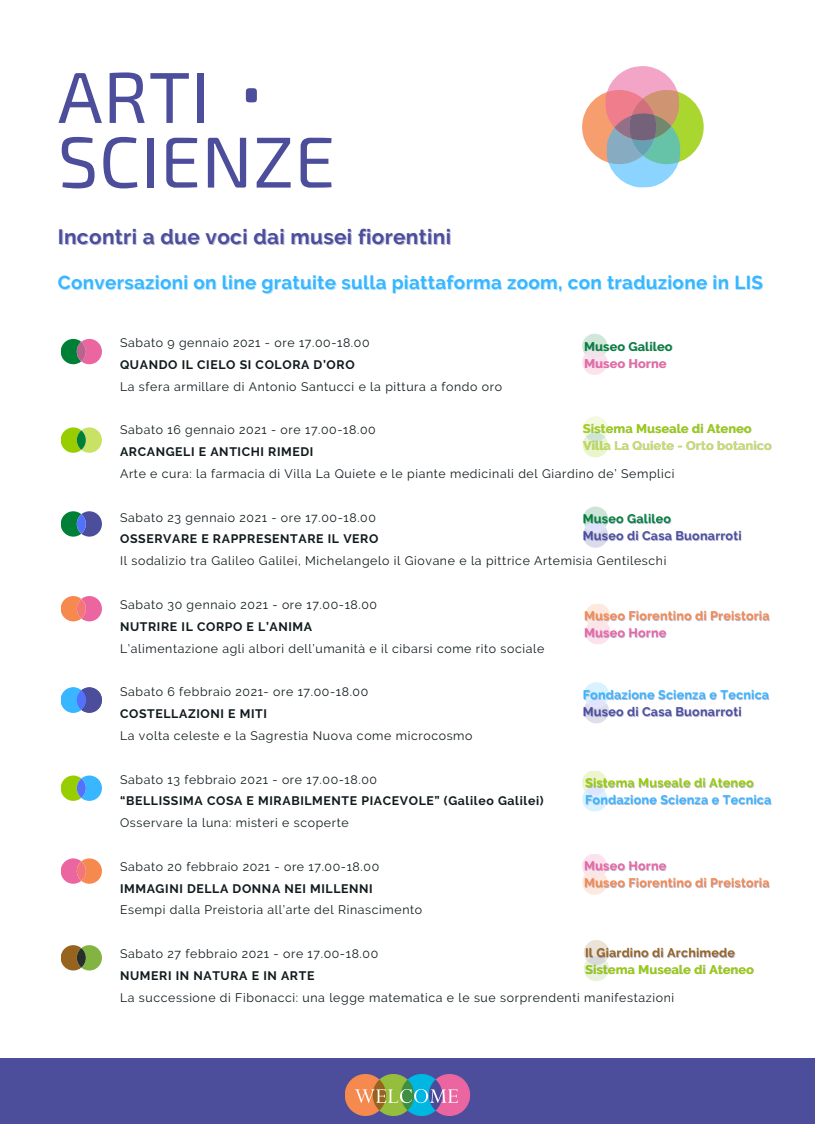
<style>
.page{position:relative;width:815px;height:1124px;background:#fff}
.page>*{position:absolute;margin:0;border:0;box-sizing:border-box;transform-origin:0 0}
.t1{font:120px "Exo 2";color:#4c4e9c}
.t2{font:72.12px "Exo 2";letter-spacing:.01em;color:#4c4e9c}
.t3{font:700 20.62px "Raleway";letter-spacing:.02em;color:#4c4e9c}
.t4{font:700 18.75px "Raleway";letter-spacing:.02em;color:#38b6ff}
.t5{font:700 12.5px "Raleway";letter-spacing:.02em;color:#98ce00}
.t6{font:700 12.5px "Raleway";letter-spacing:.02em;color:#f6894e}
.t7{font:700 12.5px "Raleway";letter-spacing:.02em;color:#38b6ff}
.t8{font:700 12.5px "Raleway";letter-spacing:.02em;color:#4c4e9c}
.t9{font:700 12.5px "Raleway";letter-spacing:.02em;color:#eb66a1}
.t10{font:700 12.5px "Raleway";letter-spacing:.02em;color:#c9e265}
.t11{font:700 12.5px "Raleway";letter-spacing:.02em;color:#008037}
.t12{font:700 12.5px "Raleway";letter-spacing:.02em;color:#976420}
.t13{font:12.38px "Raleway";letter-spacing:.05em;color:#111b1e}
.t14{font:700 12.38px "Raleway";letter-spacing:.05em;color:#111b1e}
</style>
<div class="page">
<div style="left:0;top:1057px;width:815px;height:66px;background:#4c4e9c"></div>
<svg style="left:582px;top:66px;width:121px;height:122px"></svg>
<svg style="left:614px;top:113px;width:57px;height:27px"></svg>
<svg style="left:61px;top:339px;width:41px;height:25px"></svg>
<div style="left:77px;top:342px;width:9px;height:19px;background:#bb628f;border-radius:50%"></div>
<svg style="left:61px;top:427px;width:41px;height:25px"></svg>
<svg style="left:77px;top:430px;width:9px;height:19px"></svg>
<svg style="left:61px;top:511px;width:41px;height:25px"></svg>
<svg style="left:77px;top:514px;width:9px;height:19px"></svg>
<svg style="left:61px;top:596px;width:41px;height:25px"></svg>
<svg style="left:77px;top:599px;width:9px;height:19px"></svg>
<svg style="left:61px;top:858px;width:41px;height:25px"></svg>
<div style="left:77px;top:861px;width:9px;height:19px;background:#f47777;border-radius:50%"></div>
<svg style="left:61px;top:945px;width:41px;height:25px"></svg>
<svg style="left:77px;top:947px;width:9px;height:20px"></svg>
<svg style="left:61px;top:775px;width:41px;height:25px"></svg>
<svg style="left:77px;top:778px;width:9px;height:19px"></svg>
<svg style="left:61px;top:687px;width:41px;height:25px"></svg>
<div style="left:77px;top:690px;width:9px;height:19px;background:#5271ff;border-radius:50%"></div>
<svg style="left:582px;top:333px;width:25px;height:42px"></svg>
<div style="left:585px;top:350px;width:19px;height:9px;background:#f2e2ea;border-radius:50%"></div>
<svg style="left:583px;top:416px;width:25px;height:41px"></svg>
<svg style="left:586px;top:432px;width:19px;height:9px"></svg>
<svg style="left:583px;top:506px;width:25px;height:41px"></svg>
<svg style="left:586px;top:522px;width:19px;height:9px"></svg>
<svg style="left:585px;top:604px;width:25px;height:40px"></svg>
<div style="left:588px;top:619px;width:19px;height:9px;background:#fce5e5;border-radius:50%"></div>
<svg style="left:582px;top:854px;width:25px;height:40px"></svg>
<div style="left:585px;top:869px;width:19px;height:9px;background:#fce5e5;border-radius:50%"></div>
<svg style="left:584px;top:682px;width:25px;height:41px"></svg>
<div style="left:586px;top:698px;width:20px;height:9px;background:#dfe4ff;border-radius:50%"></div>
<svg style="left:582px;top:771px;width:25px;height:40px"></svg>
<svg style="left:585px;top:786px;width:19px;height:9px"></svg>
<svg style="left:584px;top:940px;width:25px;height:40px"></svg>
<svg style="left:586px;top:955px;width:20px;height:9px"></svg>
<img style="left:345px;top:1074px;width:125px;height:40px">
<p class="t2" style="left:58px;top:51px;width:154px">ARTI</p>
<p class="t2" style="left:58px;top:115px;width:279px">SCIENZE</p>
<p class="t1" style="left:238px;top:-18px;width:29px">.</p>
<p class="t3" style="left:58px;top:225px;width:395px">Incontri a due voci dai musei fiorentini</p>
<p class="t4" style="left:58px;top:271px;width:706px">Conversazioni on line gratuite sulla piattaforma zoom, con traduzione in LIS</p>
<p class="t13" style="left:120px;top:335px;width:251px">Sabato 9 gennaio 2021 - ore 17.00-18.00</p>
<p class="t14" style="left:120px;top:357px;width:236px">QUANDO IL CIELO SI COLORA D’ORO</p>
<p class="t13" style="left:120px;top:379px;width:383px">La sfera armillare di Antonio Santucci e la pittura a fondo oro</p>
<p class="t13" style="left:120px;top:422px;width:257px">Sabato 16 gennaio 2021 - ore 17.00-18.00</p>
<p class="t14" style="left:120px;top:444px;width:195px">ARCANGELI E ANTICHI RIMEDI</p>
<p class="t13" style="left:120px;top:466px;width:556px">Arte e cura: la farmacia di Villa La Quiete e le piante medicinali del Giardino de’ Semplici</p>
<p class="t13" style="left:120px;top:510px;width:257px">Sabato 23 gennaio 2021 - ore 17.00-18.00</p>
<p class="t14" style="left:120px;top:531px;width:260px">OSSERVARE E RAPPRESENTARE IL VERO</p>
<p class="t13" style="left:120px;top:553px;width:548px">Il sodalizio tra Galileo Galilei, Michelangelo il Giovane e la pittrice Artemisia Gentileschi</p>
<p class="t13" style="left:120px;top:597px;width:258px">Sabato 30 gennaio 2021 - ore 17.00-18.00</p>
<p class="t14" style="left:120px;top:619px;width:194px">NUTRIRE IL CORPO E L’ANIMA</p>
<p class="t13" style="left:120px;top:640px;width:426px">L’alimentazione agli albori dell’umanità e il cibarsi come rito sociale</p>
<p class="t13" style="left:120px;top:684px;width:250px">Sabato 6 febbraio 2021- ore 17.00-18.00</p>
<p class="t14" style="left:120px;top:706px;width:148px">COSTELLAZIONI E MITI</p>
<p class="t13" style="left:120px;top:728px;width:354px">La volta celeste e la Sagrestia Nuova come microcosmo</p>
<p class="t13" style="left:120px;top:771px;width:258px">Sabato 13 febbraio 2021 - ore 17.00-18.00</p>
<p class="t14" style="left:120px;top:793px;width:425px">“BELLISSIMA COSA E MIRABILMENTE PIACEVOLE” (Galileo Galilei)</p>
<p class="t13" style="left:120px;top:815px;width:230px">Osservare la luna: misteri e scoperte</p>
<p class="t13" style="left:120px;top:858px;width:261px">Sabato 20 febbraio 2021 - ore 17.00-18.00</p>
<p class="t14" style="left:120px;top:880px;width:254px">IMMAGINI DELLA DONNA NEI MILLENNI</p>
<p class="t13" style="left:120px;top:902px;width:304px">Esempi dalla Preistoria all’arte del Rinascimento</p>
<p class="t13" style="left:120px;top:946px;width:260px">Sabato 27 febbraio 2021 - ore 17.00-18.00</p>
<p class="t14" style="left:120px;top:968px;width:196px">NUMERI IN NATURA E IN ARTE</p>
<p class="t13" style="left:120px;top:989px;width:555px">La successione di Fibonacci: una legge matematica e le sue sorprendenti manifestazioni</p>
<p class="t11" style="left:584px;top:339px;width:90px">Museo Galileo</p>
<p class="t9" style="left:584px;top:356px;width:84px">Museo Horne</p>
<p class="t5" style="left:583px;top:421px;width:170px">Sistema Museale di Ateneo</p>
<p class="t10" style="left:583px;top:438px;width:190px">Villa La Quiete - Orto botanico</p>
<p class="t11" style="left:583px;top:511px;width:90px">Museo Galileo</p>
<p class="t8" style="left:583px;top:528px;width:160px">Museo di Casa Buonarroti</p>
<p class="t6" style="left:584px;top:608px;width:187px">Museo Fiorentino di Preistoria</p>
<p class="t9" style="left:584px;top:625px;width:84px">Museo Horne</p>
<p class="t7" style="left:583px;top:687px;width:188px">Fondazione Scienza e Tecnica</p>
<p class="t8" style="left:583px;top:704px;width:160px">Museo di Casa Buonarroti</p>
<p class="t5" style="left:585px;top:775px;width:170px">Sistema Museale di Ateneo</p>
<p class="t7" style="left:585px;top:792px;width:188px">Fondazione Scienza e Tecnica</p>
<p class="t9" style="left:584px;top:858px;width:84px">Museo Horne</p>
<p class="t6" style="left:584px;top:875px;width:187px">Museo Fiorentino di Preistoria</p>
<p class="t12" style="left:585px;top:945px;width:151px">Il Giardino di Archimede</p>
<p class="t5" style="left:585px;top:961px;width:170px">Sistema Museale di Ateneo</p>
</div>
